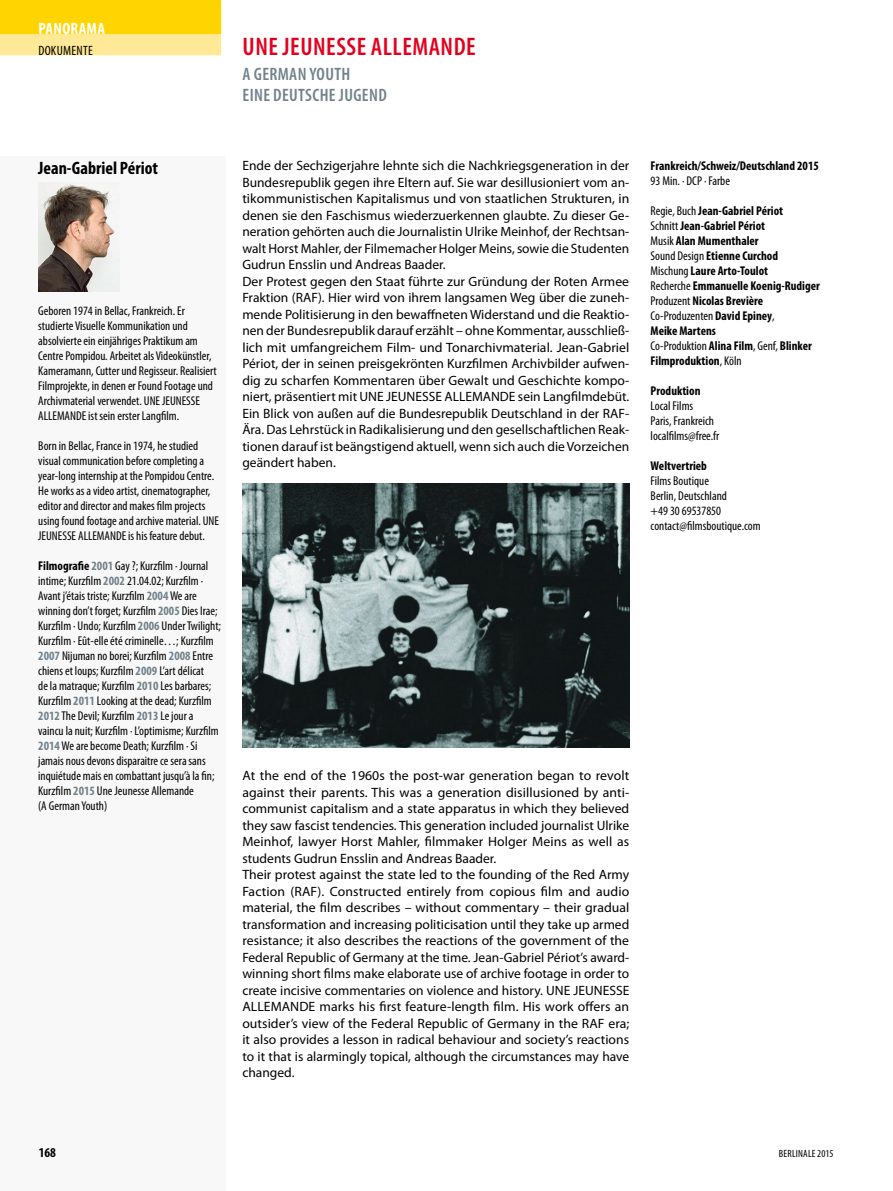
<style>
.page{position:relative;width:893px;height:1191px;background:#fff}
.page>*{position:absolute;margin:0;border:0;box-sizing:border-box;transform-origin:0 0}
.t1{font:600 condensed 25.5px "Myriad Pro";letter-spacing:.02em;color:#e3001d}
.t2{font:600 condensed 18px/20.7px "Myriad Pro";letter-spacing:.02em;color:#72828b}
.t3{font:700 condensed 18px "Myriad Pro";color:#000}
.t4{font:700 condensed 16.5px "Myriad Pro";letter-spacing:.02em;color:#fff}
.t5{font:13.5px/16.5px "Myriad Pro";color:#000}
.t6{font:condensed 13.5px "Myriad Pro";letter-spacing:.02em;color:#000}
.t7{font:700 condensed 13.5px "Myriad Pro";color:#000}
.t8{font:condensed 12.75px/15px "Myriad Pro";color:#000}
.t9{font:700 condensed 12.75px/15px "Myriad Pro";color:#000}
.t10{font:condensed 10.5px "Myriad Pro";letter-spacing:.02em;color:#000}
.s1{font-weight:700}
.s2{font-weight:700;color:#72828b}
.s3{font-weight:400}
</style>
<div class="page">
<div style="left:0;top:156px;width:225px;height:1035px;background:#f8f8f8"></div>
<img style="left:242px;top:483px;width:387px;height:264px">
<img style="left:38px;top:183px;width:81px;height:108px">
<div style="left:0;top:9px;width:221px;height:46px;background:#ffe997"></div>
<div style="left:0;top:0;width:221px;height:34px;background:#ffd400"></div>
<p class="t4" style="left:38px;top:18px;width:68px">PANORAMA</p>
<p class="t6" style="left:38px;top:43px;width:56px">DOKUMENTE</p>
<h1 class="t1" style="left:243px;top:31px;width:235px">UNE JEUNESSE ALLEMANDE</h1>
<h2 class="t2" style="left:243px;top:64px;width:146px">A GERMAN YOUTH<br>EINE DEUTSCHE JUGEND</h2>
<h2 class="t3" style="left:38px;top:157px;width:121px">Jean-Gabriel Périot</h2>
<p class="t8" style="left:38px;top:303px;width:180px">Geboren 1974 in Bellac, Frankreich. Er studierte Visuelle Kommunikation und absolvierte ein einjähriges Praktikum am Centre Pompidou. Arbeitet als Videokünstler, Kameramann, Cutter und Regisseur. Realisiert Filmprojekte, in denen er Found Footage und Archivmaterial verwendet. UNE JEUNESSE ALLEMANDE ist sein erster Langfilm.</p>
<p class="t8" style="left:38px;top:438px;width:182px">Born in Bellac, France in 1974, he studied visual communication before completing a year-long internship at the Pompidou Centre.<br>He works as a video artist, cinematographer, editor and director and makes film projects using found footage and archive material. UNE JEUNESSE ALLEMANDE is his feature debut.</p>
<p class="t8" style="left:38px;top:558px;width:184px"><span class="s1">Filmografie</span> <span class="s2">2001</span> Gay ?; Kurzfilm · Journal intime; Kurzfilm <span class="s2">2002</span> 21.04.02; Kurzfilm · Avant j’étais triste; Kurzfilm <span class="s2">2004</span> We are winning don’t forget; Kurzfilm <span class="s2">2005</span> Dies Irae; Kurzfilm · Undo; Kurzfilm <span class="s2">2006</span> Under Twilight; Kurzfilm · Eût-elle été criminelle…; Kurzfilm <span class="s2">2007</span> Nijuman no borei; Kurzfilm <span class="s2">2008</span> Entre chiens et loups; Kurzfilm <span class="s2">2009</span> L’art délicat<br>de la matraque; Kurzfilm <span class="s2">2010</span> Les barbares; Kurzfilm <span class="s2">2011</span> Looking at the dead; Kurzfilm <span class="s2">2012</span> The Devil; Kurzfilm <span class="s2">2013</span> Le jour a vaincu la nuit; Kurzfilm · L’optimisme; Kurzfilm <span class="s2">2014</span> We are become Death; Kurzfilm · Si jamais nous devons disparaitre ce sera sans inquiétude mais en combattant jusqu’à la fin; Kurzfilm <span class="s2">2015</span> Une Jeunesse Allemande<br>(A German Youth)</p>
<p class="t5" style="left:242px;top:157px;width:389px">Ende der Sechzigerjahre lehnte sich die Nachkriegsgeneration in der Bundesrepublik gegen ihre Eltern auf. Sie war desillusioniert vom an&shy;tikommunistischen Kapitalismus und von staatlichen Strukturen, in denen sie den Faschismus wiederzuerkennen glaubte. Zu dieser Ge&shy;neration gehörten auch die Journalistin Ulrike Meinhof, der Rechtsan&shy;walt Horst Mahler, der Filmemacher Holger Meins, sowie die Studenten Gudrun Ensslin und Andreas Baader.<br>Der Protest gegen den Staat führte zur Gründung der Roten Armee Fraktion (RAF). Hier wird von ihrem langsamen Weg über die zuneh&shy;mende Politisierung in den bewaffneten Widerstand und die Reaktio&shy;nen der Bundesrepublik darauf erzählt – ohne Kommentar, ausschließ&shy;lich mit umfangreichem Film- und Tonarchivmaterial. Jean-Gabriel Périot, der in seinen preisgekrönten Kurzfilmen Archivbilder aufwen&shy;dig zu scharfen Kommentaren über Gewalt und Geschichte kompo&shy;niert, präsentiert mit UNE JEUNESSE ALLEMANDE sein Langfilmdebüt.<br>Ein Blick von außen auf die Bundesrepublik Deutschland in der RAF-Ära. Das Lehrstück in Radikalisierung und den gesellschaftlichen Reak&shy;tionen darauf ist beängstigend aktuell, wenn sich auch die Vorzeichen geändert haben.</p>
<p class="t9" style="left:651px;top:158px;width:170px">Frankreich/Schweiz/Deutschland 2015</p>
<p class="t8" style="left:651px;top:173px;width:81px">93 Min. · DCP · Farbe</p>
<p class="t9" style="left:651px;top:203px;width:171px"><span class="s3">Regie, Buch</span> Jean-Gabriel Périot<br><span class="s3">Schnitt</span> Jean-Gabriel Périot<br><span class="s3">Musik</span> Alan Mumenthaler<br><span class="s3">Sound Design</span> Etienne Curchod<br><span class="s3">Mischung</span> Laure Arto-Toulot<br><span class="s3">Recherche</span> Emmanuelle Koenig-Rudiger<br><span class="s3">Produzent</span> Nicolas Brevière<br><span class="s3">Co-Produzenten</span> David Epiney<span class="s3">,<br></span>Meike Martens<br><span class="s3">Co-Produktion</span> Alina Film<span class="s3">, Genf,</span> Blinker<br>Filmproduktion<span class="s3">, Köln</span></p>
<p class="t9" style="left:651px;top:383px;width:51px">Produktion</p>
<p class="t8" style="left:651px;top:398px;width:70px">Local Films<br>Paris, Frankreich localfilms@free.fr</p>
<p class="t9" style="left:651px;top:458px;width:58px">Weltvertrieb</p>
<p class="t8" style="left:651px;top:473px;width:112px">Films Boutique<br>Berlin, Deutschland<br>+49 30 69537850 contact@filmsboutique.com</p>
<p class="t5" style="left:242px;top:767px;width:389px">At the end of the 1960s the post-war generation began to revolt against their parents. This was a generation disillusioned by anti&shy;communist capitalism and a state apparatus in which they believed they saw fascist tendencies. This generation included journalist Ulrike Meinhof, lawyer Horst Mahler, filmmaker Holger Meins as well as students Gudrun Ensslin and Andreas Baader.<br>Their protest against the state led to the founding of the Red Army Faction (RAF). Constructed entirely from copious film and audio material, the film describes – without commentary – their gradual transformation and increasing politicisation until they take up armed resistance; it also describes the reactions of the government of the Federal Republic of Germany at the time. Jean-Gabriel Périot’s award&shy;winning short films make elaborate use of archive footage in order to create incisive commentaries on violence and history. UNE JEUNESSE ALLEMANDE marks his first feature-length film. His work offers an outsider’s view of the Federal Republic of Germany in the RAF era; it also provides a lesson in radical behaviour and society’s reactions to it that is alarmingly topical, although the circumstances may have changed.</p>
<p class="t7" style="left:39px;top:1143px;width:19px">168</p>
<p class="t10" style="left:779px;top:1146px;width:56px">BERLINALE 2015</p>
</div>
